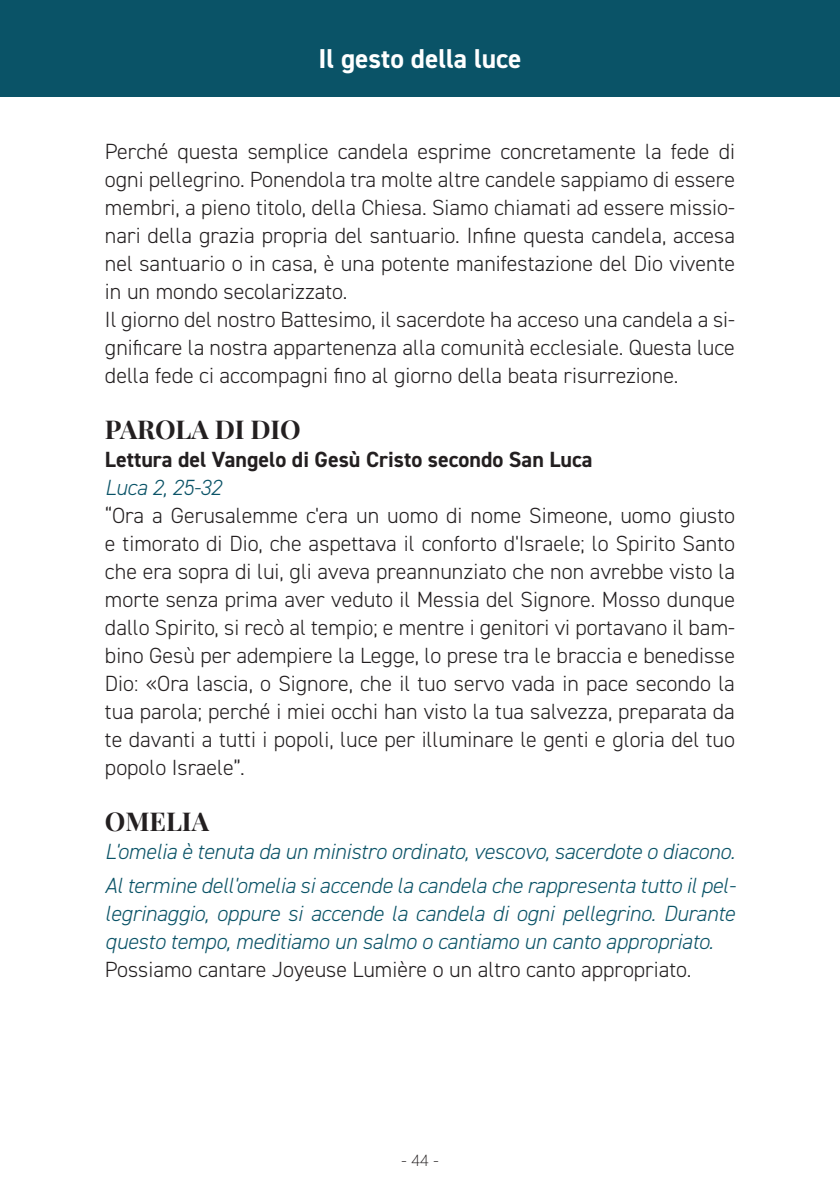
<style>
.page{position:relative;width:840px;height:1191px;background:#fff}
.page>*{position:absolute;margin:0;border:0;box-sizing:border-box;transform-origin:0 0}
.t1{font:700 27.4px "DIN2014";color:#fff}
.t2{font:700 26px "Playfair Display";letter-spacing:-.01em;color:#231f20}
.t3{font:300 22px/28px "DIN2014";color:#231f20}
.t4{font:italic 300 22px/33.6px "DIN2014";letter-spacing:-.01em;color:#0a5367}
.t5{font:700 22px "DIN2014";color:#231f20}
.t6{font:16px "Webly Sleek UI Light";color:#231f20}
</style>
<div class="page">
<div style="left:0;top:0;width:839px;height:96px;background:#0a5367"></div>
<p class="t1" style="left:318px;top:40px;width:205px">Il gesto della luce</p>
<p class="t3" style="left:105px;top:137px;width:631px">Perché questa semplice candela esprime concretamente la fede di ogni pellegrino. Ponendola tra molte altre candele sappiamo di essere membri, a pieno titolo, della Chiesa. Siamo chiamati ad essere missio&shy;nari della grazia propria del santuario. Infine questa candela, accesa nel santuario o in casa, è una potente manifestazione del Dio vivente in un mondo secolarizzato.<br>Il giorno del nostro Battesimo, il sacerdote ha acceso una candela a si&shy;gnificare la nostra appartenenza alla comunità ecclesiale. Questa luce della fede ci accompagni fino al giorno della beata risurrezione.</p>
<p class="t2" style="left:105px;top:409px;width:197px">PAROLA DI DIO</p>
<p class="t5" style="left:105px;top:445px;width:489px">Lettura del Vangelo di Gesù Cristo secondo San Luca</p>
<p class="t4" style="left:105px;top:471px;width:118px">Luca 2, 25-32</p>
<p class="t3" style="left:105px;top:501px;width:631px;text-align:justify">“Ora a Gerusalemme c'era un uomo di nome Simeone, uomo giusto e timorato di Dio, che aspettava il conforto d'Israele; lo Spirito Santo che era sopra di lui, gli aveva preannunziato che non avrebbe visto la morte senza prima aver veduto il Messia del Signore. Mosso dunque dallo Spirito, si recò al tempio; e mentre i genitori vi portavano il bam&shy;bino Gesù per adempiere la Legge, lo prese tra le braccia e benedisse Dio: «Ora lascia, o Signore, che il tuo servo vada in pace secondo la tua parola; perché i miei occhi han visto la tua salvezza, preparata da te davanti a tutti i popoli, luce per illuminare le genti e gloria del tuo popolo Israele”.</p>
<p class="t2" style="left:105px;top:801px;width:105px">OMELIA</p>
<p class="t4" style="left:105px;top:835px;width:632px">L'omelia è tenuta da un ministro ordinato, vescovo, sacerdote o diacono.<br>Al termine dell'omelia si accende la candela che rappresenta tutto il pel-</p>
<p class="t4" style="left:105px;top:899px;width:631px;line-height:28px">legrinaggio, oppure si accende la candela di ogni pellegrino. Durante questo tempo, meditiamo un salmo o cantiamo un canto appropriato.</p>
<p class="t3" style="left:105px;top:955px;width:587px">Possiamo cantare Joyeuse Lumière o un altro canto appropriato.</p>
<p class="t6" style="left:400px;top:1148px;width:40px">- 44 -</p>
</div>
